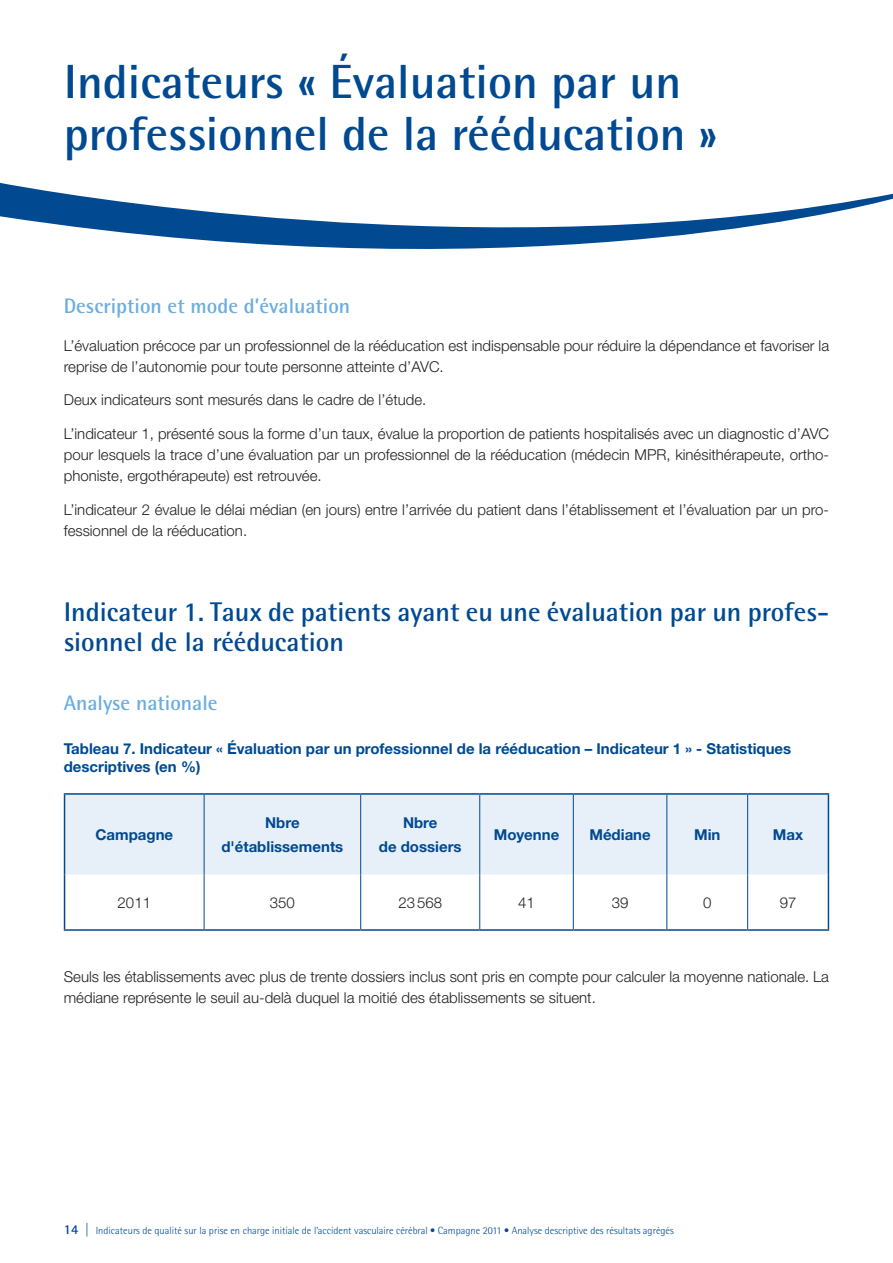
<style>
.page{position:relative;width:893px;height:1263px;background:#fff}
.page>*{position:absolute;margin:0;border:0;box-sizing:border-box;transform-origin:0 0}
.t1{font:700 48px/52.5px "Rotis Semi Sans Std";color:#014990}
.t2{font:700 27px/30px "Rotis Semi Sans Std";color:#014990}
.t3{font:700 21px "Rotis Semi Sans Std";color:#6caddf}
.t4{font:300 15px/21px "Helvetica Neue LT Std";color:#231f20}
.t5{font:700 15px/24px "Helvetica Neue LT Std";color:#014990;text-align:center}
.t6{font:300 10.5px "Rotis Semi Sans Std";color:#014990}
.s1{font-weight:700;font-size:13.5px}
.s2{font-size:13.5px}
</style>
<div class="page">
<div style="left:65px;top:795px;width:763px;height:80px;background:#e7f0f9"></div>
<svg style="left:65px;top:875px;width:763px;height:54px"></svg>
<hr style="left:204px;top:795px;width:1px;height:80px;background:#014990">
<hr style="left:204px;top:875px;width:1px;height:54px;background:#014990">
<hr style="left:360px;top:875px;width:1px;height:54px;background:#014990">
<hr style="left:479px;top:875px;width:1px;height:54px;background:#014990">
<hr style="left:573px;top:875px;width:1px;height:54px;background:#014990">
<hr style="left:666px;top:875px;width:1px;height:54px;background:#014990">
<hr style="left:747px;top:875px;width:1px;height:54px;background:#014990">
<hr style="left:64px;top:875px;width:1px;height:54px;background:#014990">
<hr style="left:828px;top:875px;width:1px;height:54px;background:#014990">
<hr style="left:64px;top:929px;width:140px;height:2px;background:#014990">
<hr style="left:204px;top:929px;width:157px;height:2px;background:#014990">
<hr style="left:361px;top:929px;width:119px;height:2px;background:#014990">
<hr style="left:480px;top:929px;width:93px;height:2px;background:#014990">
<hr style="left:573px;top:929px;width:94px;height:2px;background:#014990">
<hr style="left:667px;top:929px;width:81px;height:2px;background:#014990">
<hr style="left:748px;top:929px;width:81px;height:2px;background:#014990">
<hr style="left:64px;top:793px;width:140px;height:2px;background:#014990">
<hr style="left:64px;top:795px;width:1px;height:80px;background:#014990">
<hr style="left:204px;top:793px;width:157px;height:2px;background:#014990">
<hr style="left:361px;top:793px;width:119px;height:2px;background:#014990">
<hr style="left:480px;top:793px;width:93px;height:2px;background:#014990">
<hr style="left:573px;top:793px;width:94px;height:2px;background:#014990">
<hr style="left:667px;top:793px;width:81px;height:2px;background:#014990">
<hr style="left:360px;top:795px;width:1px;height:80px;background:#014990">
<hr style="left:479px;top:795px;width:1px;height:80px;background:#014990">
<hr style="left:573px;top:795px;width:1px;height:80px;background:#014990">
<hr style="left:666px;top:795px;width:1px;height:80px;background:#014990">
<hr style="left:747px;top:795px;width:1px;height:80px;background:#014990">
<hr style="left:748px;top:793px;width:81px;height:2px;background:#014990">
<hr style="left:828px;top:795px;width:1px;height:80px;background:#014990">
<svg style="left:0;top:183px;width:893px;height:66px"></svg>
<h1 class="t1" style="left:64px;top:56px;width:655px">Indicateurs « Évaluation par un professionnel de la rééducation »</h1>
<h3 class="t3" style="left:64px;top:293px;width:288px">Description et mode d’évaluation</h3>
<p class="t4" style="left:64px;top:334px;width:767px">L’évaluation précoce par un professionnel de la rééducation est indispensable pour réduire la dépendance et favoriser la reprise de l’autonomie pour toute personne atteinte d’AVC.</p>
<p class="t4" style="left:64px;top:389px;width:364px">Deux indicateurs sont mesurés dans le cadre de l’étude.</p>
<p class="t4" style="left:64px;top:423px;width:767px;text-align:justify">L’indicateur 1, présenté sous la forme d’un taux, évalue la proportion de patients hospitalisés avec un diagnostic d’AVC pour lesquels la trace d’une évaluation par un professionnel de la rééducation (médecin MPR, kinésithérapeute, ortho&shy;phoniste, ergothérapeute) est retrouvée.</p>
<p class="t4" style="left:64px;top:499px;width:767px">L’indicateur 2 évalue le délai médian (en jours) entre l’arrivée du patient dans l’établissement et l’évaluation par un pro&shy;fessionnel de la rééducation.</p>
<h2 class="t2" style="left:64px;top:597px;width:767px">Indicateur 1. Taux de patients ayant eu une évaluation par un profes&shy;sionnel de la rééducation</h2>
<h3 class="t3" style="left:64px;top:690px;width:155px">Analyse nationale</h3>
<p class="t5" style="left:64px;top:739px;width:729px;line-height:18px;text-align:left">Tableau 7. Indicateur « Évaluation par un professionnel de la rééducation – Indicateur 1 » - Statistiques descriptives (en %)</p>
<p class="t5" style="left:95px;top:822px;width:79px">Campagne</p>
<p class="t5" style="left:221px;top:810px;width:123px">Nbre d'établissements</p>
<p class="t5" style="left:379px;top:810px;width:84px">Nbre<br>de dossiers</p>
<p class="t5" style="left:494px;top:822px;width:67px">Moyenne</p>
<p class="t5" style="left:589px;top:822px;width:63px">Médiane</p>
<p class="t5" style="left:694px;top:822px;width:28px">Min</p>
<p class="t5" style="left:773px;top:822px;width:32px">Max</p>
<p class="t4" style="left:118px;top:891px;width:35px">2011</p>
<p class="t4" style="left:270px;top:891px;width:27px">350</p>
<p class="t4" style="left:398px;top:891px;width:45px">23568</p>
<p class="t4" style="left:518px;top:891px;width:18px">41</p>
<p class="t4" style="left:612px;top:891px;width:18px">39</p>
<p class="t4" style="left:703px;top:891px;width:10px">0</p>
<p class="t4" style="left:780px;top:891px;width:18px">97</p>
<p class="t4" style="left:64px;top:965px;width:767px">Seuls les établissements avec plus de trente dossiers inclus sont pris en compte pour calculer la moyenne nationale. La médiane représente le seuil au-delà duquel la moitié des établissements se situent.</p>
<p class="t6" style="left:64px;top:1225px;width:611px"><span class="s1">14</span> <span class="s2">|</span> Indicateurs de qualité sur la prise en charge initiale de l’accident vasculaire cérébral • Campagne 2011 • Analyse descriptive des résultats agrégés</p>
</div>
